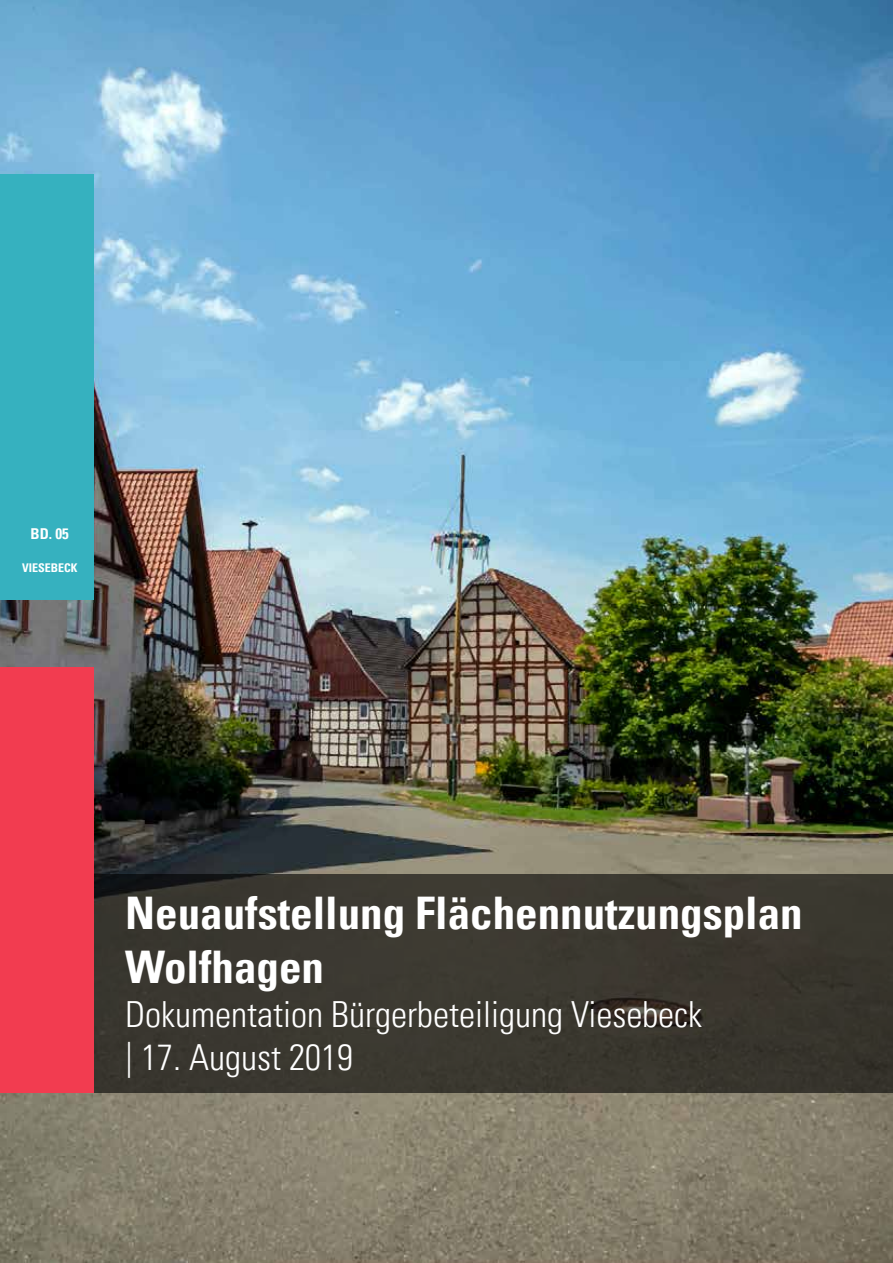
<style>
.page{position:relative;width:893px;height:1263px;background:#fff}
.page>*{position:absolute;margin:0;border:0;box-sizing:border-box;transform-origin:0 0}
.t1{font:700 condensed 45px/54px "Univers LT Pro";color:#fff}
.t2{font:300 condensed 36px/43.2px "Univers LT Pro";color:#fff}
.t3{font:700 condensed 15px "Univers LT Pro";color:#fff}
.t4{font:700 condensed 12px "Univers LT Pro";color:#fff}
</style>
<div class="page">
<img style="left:0;top:0;width:893px;height:1263px">
<div style="left:54px;top:874px;width:839px;height:219px;background:#3a3830"></div>
<div style="left:0;top:668px;width:94px;height:425px;background:#f23c50"></div>
<div style="left:0;top:174px;width:94px;height:426px;background:#36b1bf"></div>
<p class="t3" style="left:31px;top:525px;width:40px">BD. 05</p>
<p class="t4" style="left:22px;top:560px;width:57px">VIESEBECK</p>
<p class="t1" style="left:125px;top:886px;width:679px">Neuaufstellung Flächennutzungsplan<br>Wolfhagen</p>
<p class="t2" style="left:125px;top:990px;width:579px">Dokumentation Bürgerbeteiligung Viesebeck | 17. August 2019</p>
</div>
